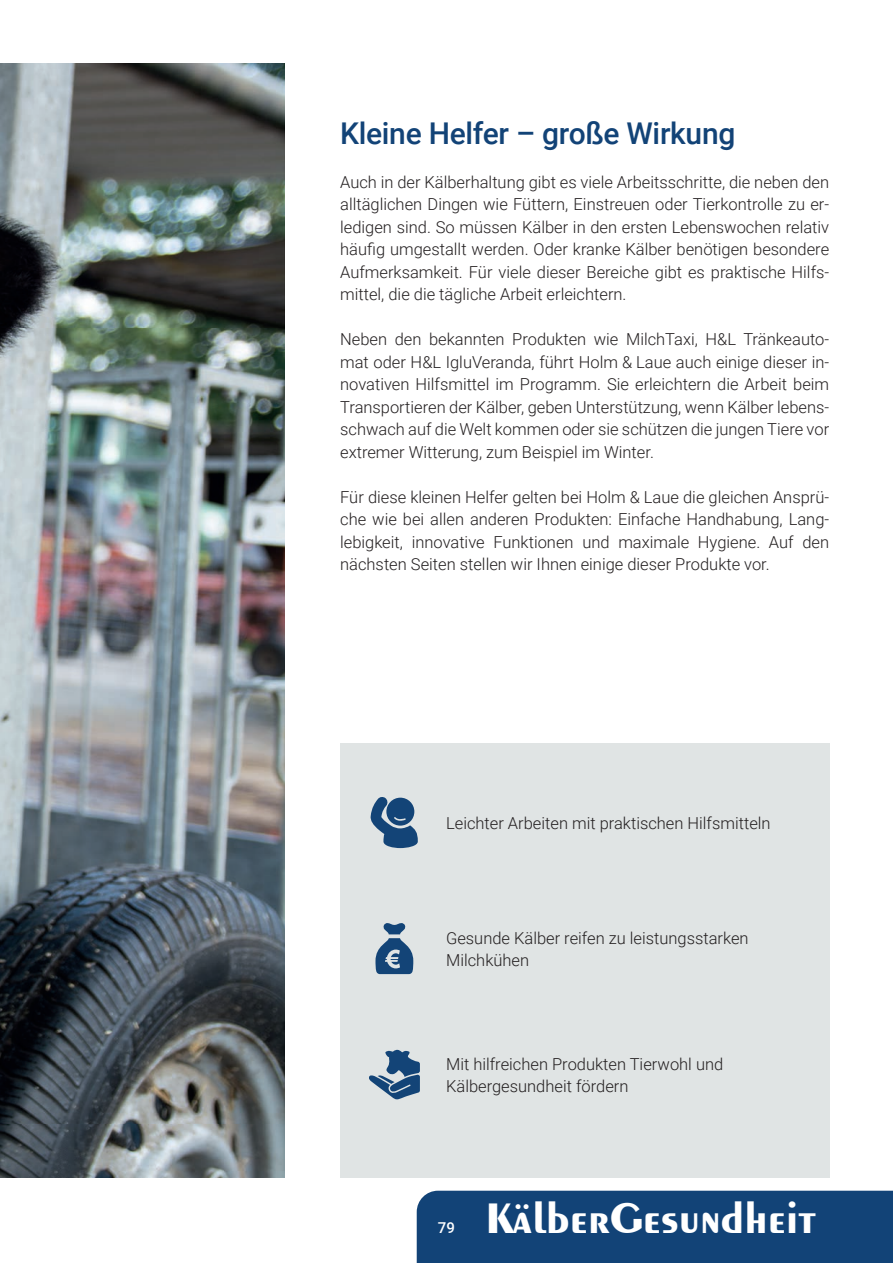
<style>
.page{position:relative;width:893px;height:1263px;background:#fff}
.page>*{position:absolute;margin:0;border:0;box-sizing:border-box;transform-origin:0 0}
.t1{font:700 45px "Exotic 350 BT";color:#fff}
.t2{font:500 30px "Roboto";letter-spacing:-.01em;color:#124377}
.t3{font:300 16.5px/22.5px "Roboto";color:#231f20;text-align:justify}
.t4{font:500 15px "Roboto";color:#fff}
</style>
<div class="page">
<div style="left:417px;top:1191px;width:476px;height:72px;background:#124377"></div>
<img style="left:0;top:64px;width:285px;height:1114px">
<div style="left:340px;top:743px;width:489px;height:435px;background:#e0e4e4"></div>
<svg style="left:370px;top:797px;width:48px;height:51px"></svg>
<svg style="left:369px;top:1050px;width:51px;height:49px"></svg>
<svg style="left:375px;top:923px;width:38px;height:51px"></svg>
<h2 class="t2" style="left:340px;top:112px;width:397px">Kleine Helfer – große Wirkung</h2>
<p class="t3" style="left:340px;top:170px;width:490px">Auch in der Kälberhaltung gibt es viele Arbeitsschritte, die neben den alltäglichen Dingen wie Füttern, Einstreuen oder Tierkontrolle zu er&shy;ledigen sind. So müssen Kälber in den ersten Lebenswochen relativ häufig umgestallt werden. Oder kranke Kälber benötigen besondere Aufmerksamkeit. Für viele dieser Bereiche gibt es praktische Hilfs&shy;mittel, die die tägliche Arbeit erleichtern.</p>
<p class="t3" style="left:340px;top:328px;width:490px">Neben den bekannten Produkten wie MilchTaxi, H&amp;L Tränkeauto&shy;mat oder H&amp;L IgluVeranda, führt Holm &amp; Laue auch einige dieser in&shy;novativen Hilfsmittel im Programm. Sie erleichtern die Arbeit beim Transportieren der Kälber, geben Unterstützung, wenn Kälber lebens&shy;schwach auf die Welt kommen oder sie schützen die jungen Tiere vor extremer Witterung, zum Beispiel im Winter.</p>
<p class="t3" style="left:340px;top:485px;width:490px">Für diese kleinen Helfer gelten bei Holm &amp; Laue die gleichen Ansprü&shy;che wie bei allen anderen Produkten: Einfache Handhabung, Lang&shy;lebigkeit, innovative Funktionen und maximale Hygiene. Auf den nächsten Seiten stellen wir Ihnen einige dieser Produkte vor.</p>
<p class="t3" style="left:446px;top:811px;width:326px">Leichter Arbeiten mit praktischen Hilfsmitteln</p>
<p class="t3" style="left:446px;top:926px;width:304px">Gesunde Kälber reifen zu leistungsstarken<br>Milchkühen</p>
<p class="t3" style="left:446px;top:1052px;width:279px">Mit hilfreichen Produkten Tierwohl und<br>Kälbergesundheit fördern</p>
<p class="t4" style="left:438px;top:1217px;width:19px">79</p>
<h1 class="t1" style="left:485px;top:1191px;width:333px">KälberGesundheit</h1>
</div>
